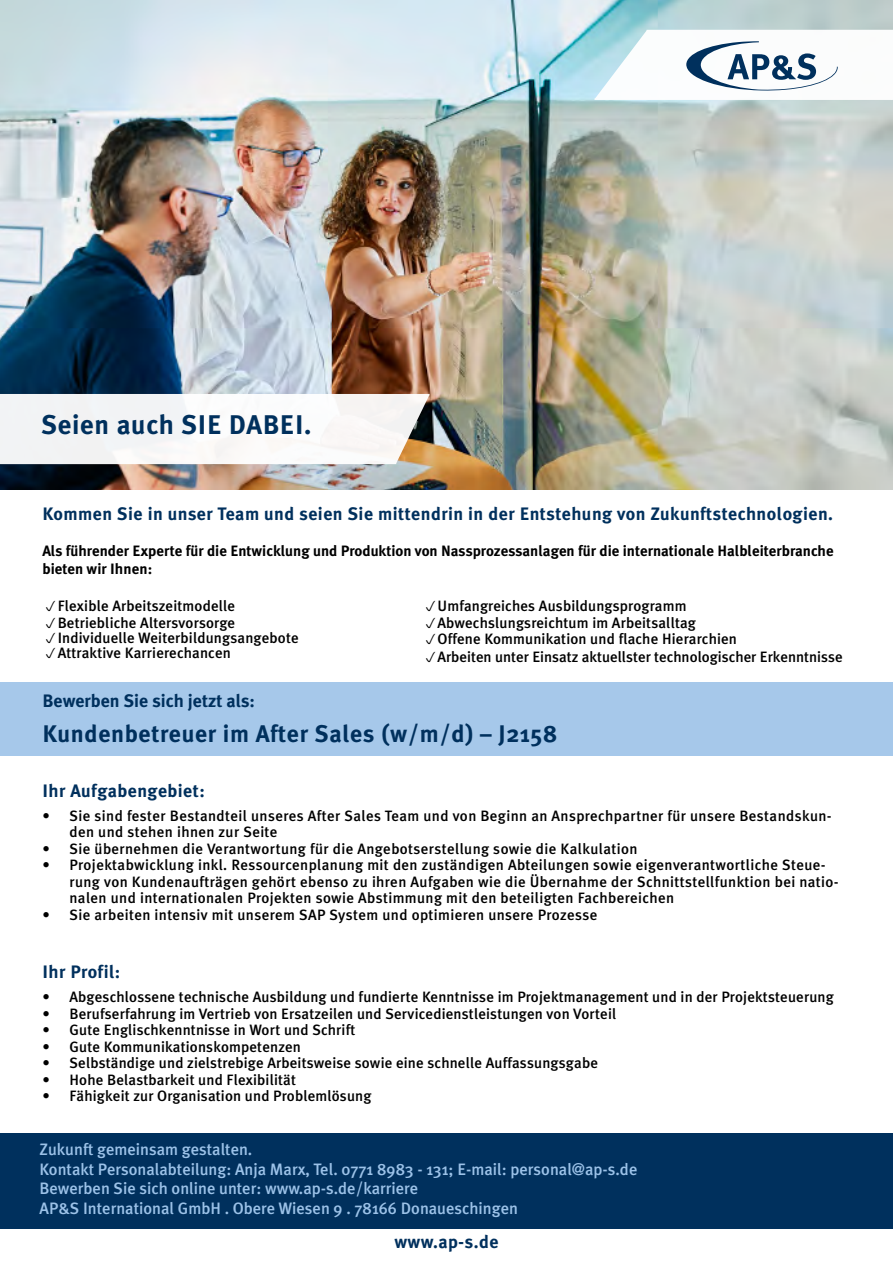
<style>
.page{position:relative;width:893px;height:1263px;background:#fff}
.page>*{position:absolute;margin:0;border:0;box-sizing:border-box;transform-origin:0 0}
.t1{font:700 27px "Meta Plus";letter-spacing:.025em;color:#00305d}
.t2{font:700 24px "Meta Plus";letter-spacing:.025em;color:#00305d}
.t3{font:700 18px "Meta Plus";letter-spacing:.025em;color:#00305d}
.t4{font:700 18px "Meta Plus";color:#00305d}
.t5{font:500 16.5px/19.8px "Meta Plus";color:#9cc2e8}
.t6{font:500 15px/16.5px "Meta Plus";letter-spacing:.01em;color:#000}
.t7{font:700 15px/18px "Meta Plus";color:#000}
</style>
<div class="page">
<img style="left:0;top:0;width:893px;height:489px">
<div style="left:0;top:1133px;width:893px;height:95px;background:#00305d"></div>
<div style="left:0;top:682px;width:893px;height:74px;background:#a6c8ea"></div>
<svg style="left:0;top:393px;width:431px;height:72px"></svg>
<svg style="left:593px;top:29px;width:300px;height:72px"></svg>
<h1 class="t1" style="left:41px;top:409px;width:271px">Seien auch SIE DABEI.</h1>
<p class="t3" style="left:43px;top:503px;width:792px">Kommen Sie in unser Team und seien Sie mittendrin in der Entstehung von Zukunftstechnologien.</p>
<p class="t7" style="left:43px;top:542px;width:793px">Als führender Experte für die Entwicklung und Produktion von Nassprozessanlagen für die internationale Halbleiterbranche bieten wir Ihnen:</p>
<p class="t6" style="left:58px;top:598px;width:179px">Flexible Arbeitszeitmodelle<br>Betriebliche Altersvorsorge</p>
<p class="t6" style="left:58px;top:630px;width:243px;line-height:15px">Individuelle Weiterbildungsangebote<br>Attraktive Karrierechancen</p>
<p class="t6" style="left:437px;top:598px;width:301px">Umfangreiches Ausbildungsprogramm<br>Abwechslungsreichtum im Arbeitsalltag<br>Offene Kommunikation und flache Hierarchien</p>
<p class="t6" style="left:437px;top:649px;width:407px">Arbeiten unter Einsatz aktuellster technologischer Erkenntnisse</p>
<p class="t4" style="left:43px;top:690px;width:214px">Bewerben Sie sich jetzt als:</p>
<h2 class="t2" style="left:43px;top:719px;width:516px">Kundenbetreuer im After Sales (w/m/d) – J2158</h2>
<p class="t3" style="left:43px;top:780px;width:164px">Ihr Aufgabengebiet:</p>
<p class="t6" style="left:70px;top:807px;width:764px;text-indent:-27px">• Sie sind fester Bestandteil unseres After Sales Team und von Beginn an Ansprechpartner für unsere Bestandskun&shy;den und stehen ihnen zur Seite</p>
<p class="t6" style="left:43px;top:840px;width:596px">• Sie übernehmen die Verantwortung für die Angebotserstellung sowie die Kalkulation</p>
<p class="t6" style="left:70px;top:857px;width:771px;text-indent:-27px">• Projektabwicklung inkl. Ressourcenplanung mit den zuständigen Abteilungen sowie eigenverantwortliche Steue&shy;rung von Kundenaufträgen gehört ebenso zu ihren Aufgaben wie die Übernahme der Schnittstellfunktion bei natio&shy;nalen und internationalen Projekten sowie Abstimmung mit den beteiligten Fachbereichen</p>
<p class="t6" style="left:43px;top:906px;width:556px">• Sie arbeiten intensiv mit unserem SAP System und optimieren unsere Prozesse</p>
<p class="t3" style="left:43px;top:962px;width:79px">Ihr Profil:</p>
<p class="t6" style="left:43px;top:989px;width:793px">• Abgeschlossene technische Ausbildung und fundierte Kenntnisse im Projektmanagement und in der Projektsteuerung</p>
<p class="t6" style="left:43px;top:1005px;width:575px">• Berufserfahrung im Vertrieb von Ersatzeilen und Servicedienstleistungen von Vorteil</p>
<p class="t6" style="left:43px;top:1022px;width:314px">• Gute Englischkenntnisse in Wort und Schrift</p>
<p class="t6" style="left:43px;top:1038px;width:260px">• Gute Kommunikationskompetenzen</p>
<p class="t6" style="left:43px;top:1055px;width:557px">• Selbständige und zielstrebige Arbeitsweise sowie eine schnelle Auffassungsgabe</p>
<p class="t6" style="left:43px;top:1071px;width:255px">• Hohe Belastbarkeit und Flexibilität</p>
<p class="t6" style="left:43px;top:1088px;width:331px">• Fähigkeit zur Organisation und Problemlösung</p>
<p class="t5" style="left:40px;top:1139px;width:599px">Zukunft gemeinsam gestalten.<br>Kontakt Personalabteilung: Anja Marx, Tel. 0771 8983 - 131; E-mail: personal@ap-s.de Bewerben Sie sich online unter: www.ap-s.de/karriere<br>AP&amp;S International GmbH . Obere Wiesen 9 . 78166 Donaueschingen</p>
<p class="t3" style="left:394px;top:1231px;width:106px">www.ap-s.de</p>
</div>
